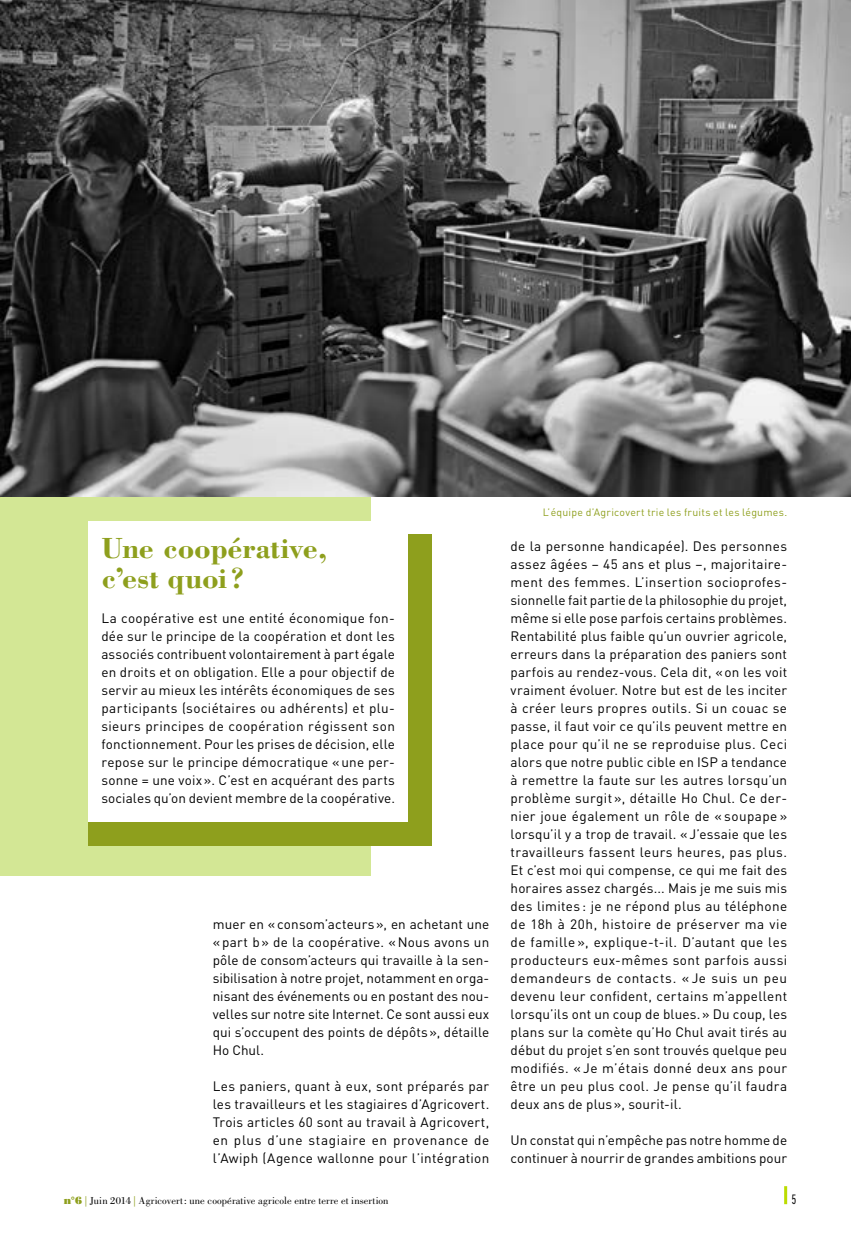
<style>
.page{position:relative;width:851px;height:1234px;background:#fff}
.page>*{position:absolute;margin:0;border:0;box-sizing:border-box;transform-origin:0 0}
.t1{font:700 30px/30px "Bodoni";letter-spacing:-.005em;color:#8e9f1d}
.t2{font:13.5px/18px "DIN";letter-spacing:.01em;color:#000;text-align:justify}
.t3{font:300 extra-condensed 13.5px "Interstate";color:#000}
.t4{font:10.5px "Bodoni";letter-spacing:.01em;color:#000}
.t5{font:10.5px "DIN";letter-spacing:.025em;color:#8e9f1d}
.s1{font-family:"Bodoni Poster";color:#8e9f1d}
.s2{color:#8e9f1d}
</style>
<div class="page">
<hr style="left:784px;top:1185px;width:3px;height:18px;background:#bbdc00">
<div style="left:0;top:497px;width:371px;height:378px;background:#d3e795"></div>
<div style="left:89px;top:534px;width:343px;height:311px;background:#8e9f1d"></div>
<div style="left:89px;top:521px;width:318px;height:300px;background:#fff"></div>
<img style="left:0;top:0;width:850px;height:496px">
<h1 class="t1" style="left:101px;top:532px;width:228px">Une coopérative, c’est quoi ?</h1>
<p class="t2" style="left:101px;top:609px;width:295px">La coopérative est une entité économique fon&shy;dée sur le principe de la coopération et dont les associés contribuent volontairement à part égale en droits et on obligation. Elle a pour objectif de servir au mieux les intérêts économiques de ses participants (sociétaires ou adhérents) et plu&shy;sieurs principes de coopération régissent son fonctionnement. Pour les prises de décision, elle repose sur le principe démocratique «une per&shy;sonne = une voix». C’est en acquérant des parts sociales qu’on devient membre de la coopérative.</p>
<p class="t2" style="left:213px;top:915px;width:278px">muer en «consom’acteurs», en achetant une «part b» de la coopérative. «Nous avons un pôle de consom’acteurs qui travaille à la sen&shy;sibilisation à notre projet, notamment en orga&shy;nisant des événements ou en postant des nou&shy;velles sur notre site Internet. Ce sont aussi eux qui s’occupent des points de dépôts», détaille Ho Chul.</p>
<p class="t2" style="left:213px;top:1076px;width:278px">Les paniers, quant à eux, sont préparés par les travailleurs et les stagiaires d’Agricovert.<br>Trois articles 60 sont au travail à Agricovert, en plus d’une stagiaire en provenance de l’Awiph (Agence wallonne pour l’intégration</p>
<p class="t5" style="left:542px;top:505px;width:246px">L’équipe d’Agricovert trie les fruits et les légumes.</p>
<p class="t2" style="left:510px;top:536px;width:278px">de la personne handicapée). Des personnes assez âgées – 45 ans et plus –, majoritaire&shy;ment des femmes. L’insertion socioprofes&shy;sionnelle fait partie de la philosophie du projet, même si elle pose parfois certains problèmes.<br>Rentabilité plus faible qu’un ouvrier agricole, erreurs dans la préparation des paniers sont parfois au rendez-vous. Cela dit, «on les voit vraiment évoluer. Notre but est de les inciter à créer leurs propres outils. Si un couac se passe, il faut voir ce qu’ils peuvent mettre en place pour qu’il ne se reproduise plus. Ceci alors que notre public cible en ISP a tendance à remettre la faute sur les autres lorsqu’un problème surgit », détaille Ho Chul. Ce der&shy;nier joue également un rôle de « soupape » lorsqu’il y a trop de travail. «J’essaie que les travailleurs fassent leurs heures, pas plus.<br>Et c’est moi qui compense, ce qui me fait des horaires assez chargés... Mais je me suis mis des limites : je ne répond plus au téléphone de 18h à 20h, histoire de préserver ma vie de famille », explique-t-il. D’autant que les producteurs eux-mêmes sont parfois aussi demandeurs de contacts. « Je suis un peu devenu leur confident, certains m’appellent lorsqu’ils ont un coup de blues.» Du coup, les plans sur la comète qu’Ho Chul avait tirés au début du projet s’en sont trouvés quelque peu modifiés. « Je m’étais donné deux ans pour être un peu plus cool. Je pense qu’il faudra deux ans de plus», sourit-il.</p>
<p class="t2" style="left:510px;top:1130px;width:278px">Un constat qui n’empêche pas notre homme de continuer à nourrir de grandes ambitions pour</p>
<p class="t4" style="left:64px;top:1194px;width:326px"><span class="s1">n°6</span> <span class="s2">|</span> Juin 2014 <span class="s2">|</span> Agricovert: une coopérative agricole entre terre et insertion</p>
<p class="t3" style="left:791px;top:1191px;width:6px">5</p>
</div>
